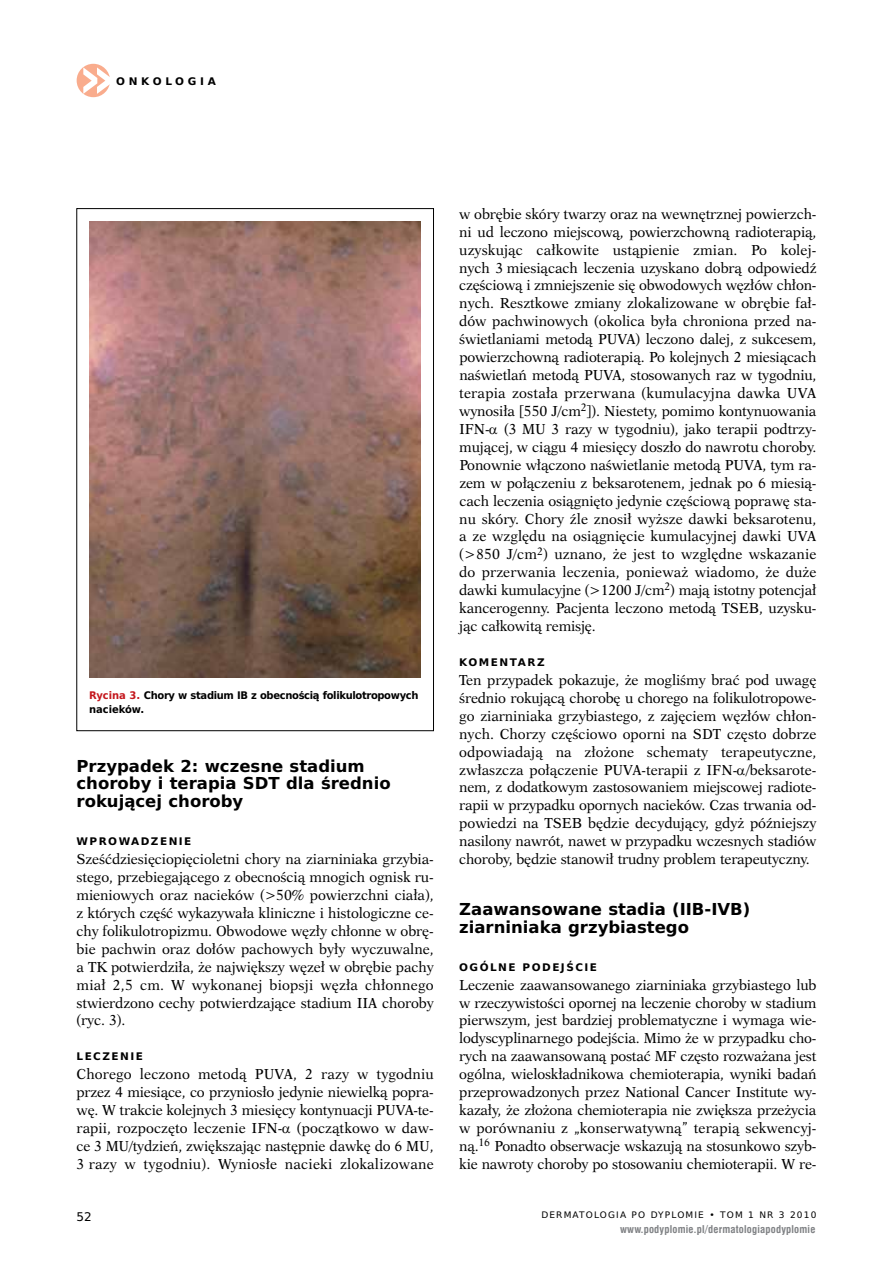
<style>
.page{position:relative;width:893px;height:1263px;background:#fff}
.page>*{position:absolute;margin:0;border:0;box-sizing:border-box;transform-origin:0 0}
.t1{font:700 16.5px/17.9px "Prima Sans EU";color:#000}
.t2{font:14.55px/18px "Dutch 823 EU";letter-spacing:-.015em;color:#000;text-align:justify;scale:.96 1}
.t3{font:12px "Prima Sans EU";color:#000}
.t4{font:700 10.5px/13.5px "Prima Sans EU";letter-spacing:-.035em;color:#000;scale:.95 1}
.t5{font:700 10.5px "Prima Sans EU";letter-spacing:.14em;color:#000}
.t6{font:700 10.5px "Swis 721 Cn EU";letter-spacing:.02em;color:#808285}
.t7{font:700 10.5px "Prima Sans EU";letter-spacing:.35em;color:#000}
.t8{font:9px "Prima Sans EU";letter-spacing:.125em;color:#000}
.s1{color:#c4161c}
</style>
<div class="page">
<svg style="left:76px;top:63px;width:358px;height:669px"></svg>
<p class="t7" style="left:116px;top:73px;width:101px">ONKOLOGIA</p>
<p class="t4" style="left:89px;top:688px;width:348px"><span class="s1">Rycina 3.</span> Chory w stadium IB z obecnością folikulotropowych nacieków.</p>
<p class="t1" style="left:77px;top:756px;width:316px">Przypadek 2: wczesne stadium choroby i terapia SDT dla średnio rokującej choroby</p>
<p class="t5" style="left:77px;top:834px;width:116px">WPROWADZENIE</p>
<p class="t2" style="left:77px;top:850px;width:374px">Sześćdziesięciopięcioletni chory na ziarniniaka grzybia&shy;stego, przebiegającego z obecnością mnogich ognisk ru&shy;mieniowych oraz nacieków (&gt;50% powierzchni ciała), z których część wykazywała kliniczne i histologiczne ce&shy;chy folikulotropizmu. Obwodowe węzły chłonne w obrę&shy;bie pachwin oraz dołów pachowych były wyczuwalne, a TK potwierdziła, że największy węzeł w obrębie pachy miał 2,5 cm. W wykonanej biopsji węzła chłonnego stwierdzono cechy potwierdzające stadium IIA choroby (ryc. 3).</p>
<p class="t5" style="left:77px;top:1049px;width:68px">LECZENIE</p>
<p class="t2" style="left:77px;top:1065px;width:374px">Chorego leczono metodą PUVA, 2 razy w tygodniu przez 4 miesiące, co przyniosło jedynie niewielką popra&shy;wę. W trakcie kolejnych 3 miesięcy kontynuacji PUVA-te&shy;rapii, rozpoczęto leczenie IFN- (początkowo w daw&shy;ce 3 MU/tydzień, zwiększając następnie dawkę do 6 MU, 3 razy w tygodniu). Wyniosłe nacieki zlokalizowane</p>
<p class="t2" style="left:459px;top:205px;width:374px">w obrębie skóry twarzy oraz na wewnętrznej powierzch&shy;ni ud leczono miejscową, powierzchowną radioterapią, uzyskując całkowite ustąpienie zmian. Po kolej&shy;nych 3 miesiącach leczenia uzyskano dobrą odpowiedź częściową i zmniejszenie się obwodowych węzłów chłon&shy;nych. Resztkowe zmiany zlokalizowane w obrębie fał&shy;dów pachwinowych (okolica była chroniona przed na&shy;świetlaniami metodą PUVA) leczono dalej, z sukcesem, powierzchowną radioterapią. Po kolejnych 2 miesiącach naświetlań metodą PUVA, stosowanych raz w tygodniu, terapia została przerwana (kumulacyjna dawka UVA wynosiła [550 J/cm<sup>2</sup>]). Niestety, pomimo kontynuowania IFN- (3 MU 3 razy w tygodniu), jako terapii podtrzy&shy;mującej, w ciągu 4 miesięcy doszło do nawrotu choroby.<br>Ponownie włączono naświetlanie metodą PUVA, tym ra&shy;zem w połączeniu z beksarotenem, jednak po 6 miesią&shy;cach leczenia osiągnięto jedynie częściową poprawę sta&shy;nu skóry. Chory źle znosił wyższe dawki beksarotenu, a ze względu na osiągnięcie kumulacyjnej dawki UVA (&gt;850 J/cm<sup>2</sup>) uznano, że jest to względne wskazanie do przerwania leczenia, ponieważ wiadomo, że duże dawki kumulacyjne (&gt;1200 J/cm<sup>2</sup>) mają istotny potencjał kancerogenny. Pacjenta leczono metodą TSEB, uzysku&shy;jąc całkowitą remisję.</p>
<p class="t5" style="left:459px;top:655px;width:87px">KOMENTARZ</p>
<p class="t2" style="left:459px;top:671px;width:374px">Ten przypadek pokazuje, że mogliśmy brać pod uwagę średnio rokującą chorobę u chorego na folikulotropowe&shy;go ziarniniaka grzybiastego, z zajęciem węzłów chłon&shy;nych. Chorzy częściowo oporni na SDT często dobrze odpowiadają na złożone schematy terapeutyczne, zwłaszcza połączenie PUVA-terapii z IFN- /beksarote&shy;nem, z dodatkowym zastosowaniem miejscowej radiote&shy;rapii w przypadku opornych nacieków. Czas trwania od&shy;powiedzi na TSEB będzie decydujący, gdyż późniejszy nasilony nawrót, nawet w przypadku wczesnych stadiów choroby, będzie stanowił trudny problem terapeutyczny.</p>
<p class="t1" style="left:459px;top:899px;width:293px">Zaawansowane stadia (IIB-IVB) ziarniniaka grzybiastego</p>
<p class="t5" style="left:459px;top:959px;width:139px">OGÓLNE PODEJŚCIE</p>
<p class="t2" style="left:459px;top:976px;width:374px">Leczenie zaawansowanego ziarniniaka grzybiastego lub w rzeczywistości opornej na leczenie choroby w stadium pierwszym, jest bardziej problematyczne i wymaga wie&shy;lodyscyplinarnego podejścia. Mimo że w przypadku cho&shy;rych na zaawansowaną postać MF często rozważana jest ogólna, wieloskładnikowa chemioterapia, wyniki badań przeprowadzonych przez National Cancer Institute wy&shy;kazały, że złożona chemioterapia nie zwiększa przeżycia w porównaniu z „konserwatywną” terapią sekwencyj&shy;ną.<sup>16</sup> Ponadto obserwacje wskazują na stosunkowo szyb&shy;kie nawroty choroby po stosowaniu chemioterapii. W re-</p>
<p class="t3" style="left:77px;top:1208px;width:17px">52</p>
<p class="t8" style="left:541px;top:1209px;width:277px">DERMATOLOGIA PO DYPLOMIE • TOM 1 NR 3 2010</p>
<p class="t6" style="left:620px;top:1222px;width:197px">www.podyplomie.pl/dermatologiapodyplomie</p>
</div>
